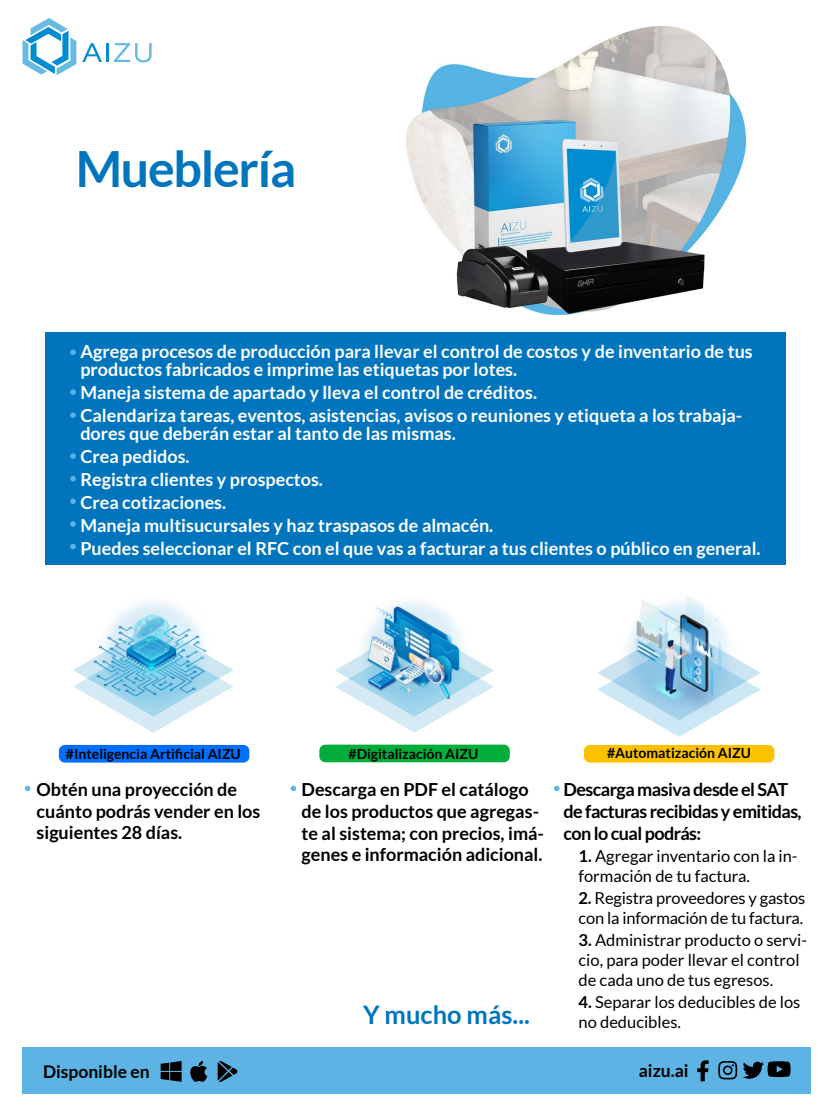
<style>
.page{position:relative;width:834px;height:1112px;background:#fff}
.page>*{position:absolute;margin:0;border:0;box-sizing:border-box;transform-origin:0 0}
.t1{font:700 50px "Lato";letter-spacing:-.025em;color:#0075bd}
.t2{font:700 25.5px "Lato";color:#0075bd}
.t3{font:700 18px/23px "Lato";color:#fff}
.t4{font:700 18px/21.6px "Lato";color:#000}
.t5{font:700 18px/21.6px "Lato";letter-spacing:-.03em;color:#000}
.t6{font:700 17.5px "Lato";color:#000}
.t7{font:16.5px/19.8px "Lato";color:#000}
.t8{font:700 14px "Lato";color:#000}
.s1{font-weight:700}
</style>
<div class="page">
<svg style="left:22px;top:18px;width:54px;height:57px"></svg>
<svg style="left:82px;top:43px;width:20px;height:19px"></svg>
<hr style="left:106px;top:43px;width:3px;height:19px;background:#008cd1">
<svg style="left:114px;top:43px;width:38px;height:20px"></svg>
<div style="left:23px;top:1047px;width:788px;height:47px;background:#5db3e4"></div>
<svg style="left:161px;top:1061px;width:21px;height:21px"></svg>
<svg style="left:190px;top:1061px;width:17px;height:21px"></svg>
<svg style="left:218px;top:1061px;width:19px;height:21px"></svg>
<svg style="left:697px;top:1060px;width:12px;height:21px"></svg>
<svg style="left:718px;top:1061px;width:19px;height:18px"></svg>
<svg style="left:743px;top:1061px;width:48px;height:18px"></svg>
<div style="left:46px;top:332px;width:740px;height:233px;background:#0075bd"></div>
<svg style="left:70px;top:350px;width:6px;height:5px"></svg>
<img style="left:74px;top:601px;width:159px;height:132px">
<img style="left:335px;top:601px;width:159px;height:132px">
<img style="left:598px;top:596px;width:163px;height:141px">
<div style="left:59px;top:745px;width:190px;height:18px;background:#006eff;border-radius:6px"></div>
<div style="left:319px;top:745px;width:191px;height:17px;background:#03ad3b;border-radius:6px"></div>
<div style="left:584px;top:745px;width:190px;height:18px;background:#fcc200;border-radius:6px"></div>
<svg style="left:25px;top:786px;width:5px;height:5px"></svg>
<svg style="left:291px;top:786px;width:5px;height:5px"></svg>
<svg style="left:554px;top:786px;width:6px;height:5px"></svg>
<svg style="left:70px;top:389px;width:6px;height:6px"></svg>
<svg style="left:70px;top:412px;width:6px;height:6px"></svg>
<svg style="left:70px;top:453px;width:6px;height:6px"></svg>
<svg style="left:70px;top:476px;width:6px;height:5px"></svg>
<svg style="left:70px;top:499px;width:6px;height:5px"></svg>
<svg style="left:70px;top:544px;width:6px;height:5px"></svg>
<img style="left:406px;top:26px;width:340px;height:288px">
<svg style="left:70px;top:521px;width:6px;height:6px"></svg>
<h1 class="t1" style="left:76px;top:140px;width:222px">Mueblería</h1>
<p class="t3" style="left:80px;top:343px;width:674px;line-height:18px">Agrega procesos de producción para llevar el control de costos y de inventario de tus productos fabricados e imprime las etiquetas por lotes.</p>
<p class="t3" style="left:80px;top:381px;width:664px">Maneja sistema de apartado y lleva el control de créditos.<br>Calendariza tareas, eventos, asistencias, avisos o reuniones y etiqueta a los trabaja-</p>
<p class="t3" style="left:80px;top:422px;width:682px">dores que deberán estar al tanto de las mismas.<br>Crea pedidos.<br>Registra clientes y prospectos.<br>Crea cotizaciones.<br>Maneja multisucursales y haz traspasos de almacén.<br>Puedes seleccionar el RFC con el que vas a facturar a tus clientes o público en general.</p>
<p class="t8" style="left:66px;top:746px;width:176px">#Inteligencia Artificial AIZU</p>
<p class="t8" style="left:349px;top:746px;width:131px">#Digitalización AIZU</p>
<p class="t8" style="left:607px;top:745px;width:145px">#Automatización AIZU</p>
<p class="t5" style="left:564px;top:779px;width:240px">Descarga masiva desde el SAT de facturas recibidas y emitidas, con lo cual podrás:</p>
<p class="t7" style="left:579px;top:846px;width:221px"><span class="s1">1.</span> Agregar inventario con la in&shy;formación de tu factura.</p>
<p class="t7" style="left:579px;top:888px;width:228px"><span class="s1">2.</span> Registra proveedores y gastos con la información de tu factura.</p>
<p class="t7" style="left:579px;top:930px;width:230px"><span class="s1">3.</span> Administrar producto o servi&shy;cio, para poder llevar el control de cada uno de tus egresos.</p>
<p class="t7" style="left:579px;top:992px;width:223px"><span class="s1">4.</span> Separar los deducibles de los no deducibles.</p>
<p class="t4" style="left:37px;top:779px;width:225px">Obtén una proyección de cuánto podrás vender en los siguientes 28 días.</p>
<p class="t4" style="left:302px;top:779px;width:244px">Descarga en PDF el catálogo de los productos que agregas&shy;te al sistema; con precios, imá&shy;genes e información adicional.</p>
<h2 class="t2" style="left:363px;top:1001px;width:168px">Y mucho más...</h2>
<p class="t6" style="left:43px;top:1062px;width:108px">Disponible en</p>
<p class="t6" style="left:639px;top:1060px;width:51px">aizu.ai</p>
</div>
